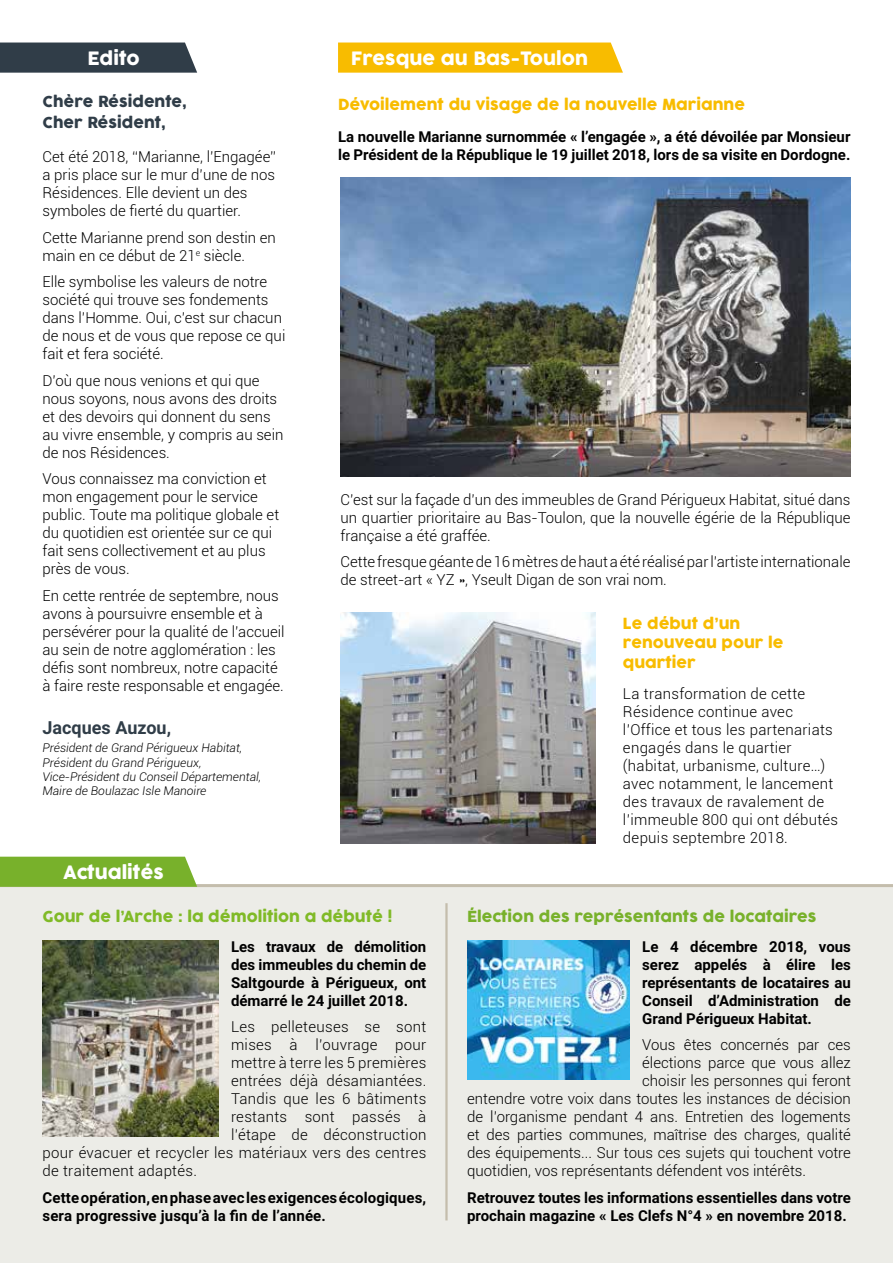
<style>
.page{position:relative;width:893px;height:1263px;background:#fff}
.page>*{position:absolute;margin:0;border:0;box-sizing:border-box;transform-origin:0 0}
.t1{font:18px "Cocogoose";color:#fff}
.t2{font:700 18px "Roboto";color:#303d48}
.t3{font:300 15px/18px "Roboto";color:#000}
.t4{font:700 15px/18px "Roboto";color:#000}
.t5{font:300 15px/18px "Roboto";letter-spacing:.02em;color:#000}
.t6{font:15px/19.5px "Cocogoose";color:#f8bc00}
.t7{font:15px "Cocogoose";color:#78b12b}
.t8{font:15px "Cocogoose";color:#80ba27}
.t9{font:15px/21px "Cocogoose";color:#303d48}
.t10{font:italic 300 12px/14.4px "Roboto";color:#000}
</style>
<div class="page">
<div style="left:0;top:885px;width:893px;height:378px;background:#ecece7"></div>
<div style="left:0;top:43px;width:197px;height:30px;background:#303d48"></div>
<div style="left:338px;top:43px;width:285px;height:30px;background:#f8bc00"></div>
<img style="left:43px;top:940px;width:175px;height:197px">
<img style="left:467px;top:940px;width:162px;height:140px">
<hr style="left:0;top:884px;width:893px;height:3px;background:#c4bdac">
<div style="left:0;top:857px;width:197px;height:30px;background:#78b12b"></div>
<hr style="left:445px;top:903px;width:3px;height:317px;background:#c4bdac">
<img style="left:341px;top:177px;width:509px;height:300px">
<img style="left:341px;top:612px;width:254px;height:232px">
<p class="t1" style="left:87px;top:46px;width:54px">Edito</p>
<p class="t1" style="left:351px;top:46px;width:239px">Fresque au Bas-Toulon</p>
<p class="t9" style="left:43px;top:92px;width:146px">Chère Résidente,<br>Cher Résident,</p>
<p class="t6" style="left:338px;top:96px;width:408px">Dévoilement du visage de la nouvelle Marianne</p>
<p class="t4" style="left:338px;top:127px;width:514px">La nouvelle Marianne surnommée « l’engagée », a été dévoilée par Monsieur le Président de la République le 19 juillet 2018, lors de sa visite en Dordogne.</p>
<p class="t3" style="left:43px;top:147px;width:235px">Cet été 2018, ‘‘Marianne, l’Engagée’’ a pris place sur le mur d’une de nos Résidences. Elle devient un des symboles de fierté du quartier.</p>
<p class="t3" style="left:43px;top:228px;width:235px">Cette Marianne prend son destin en main en ce début de 21<sup>e</sup> siècle.</p>
<p class="t3" style="left:43px;top:272px;width:244px">Elle symbolise les valeurs de notre société qui trouve ses fondements dans l’Homme. Oui, c’est sur chacun de nous et de vous que repose ce qui fait et fera société.</p>
<p class="t3" style="left:43px;top:371px;width:242px">D’où que nous venions et qui que nous soyons, nous avons des droits et des devoirs qui donnent du sens au vivre ensemble, y compris au sein de nos Résidences.</p>
<p class="t3" style="left:43px;top:469px;width:238px">Vous connaissez ma conviction et mon engagement pour le service public. Toute ma politique globale et du quotidien est orientée sur ce qui fait sens collectivement et au plus près de vous.</p>
<p class="t3" style="left:43px;top:586px;width:244px">En cette rentrée de septembre, nous avons à poursuivre ensemble et à persévérer pour la qualité de l’accueil au sein de notre agglomération : les défis sont nombreux, notre capacité à faire reste responsable et engagée.</p>
<p class="t3" style="left:341px;top:490px;width:511px;text-align:justify">C’est sur la façade d’un des immeubles de Grand Périgueux Habitat, situé dans un quartier prioritaire au Bas-Toulon, que la nouvelle égérie de la République française a été graffée.</p>
<p class="t3" style="left:341px;top:552px;width:511px">Cette fresque géante de 16 mètres de haut a été réalisé par l’artiste internationale de street-art « YZ », Yseult Digan de son vrai nom.</p>
<p class="t6" style="left:623px;top:614px;width:162px">Le début d’un renouveau pour le quartier</p>
<p class="t5" style="left:623px;top:684px;width:217px">La transformation de cette<br>Résidence continue avec l’Office et tous les partenariats engagés dans le quartier (habitat, urbanisme, culture…) avec notamment, le lancement des travaux de ravalement de l’immeuble 800 qui ont débutés depuis septembre 2018.</p>
<p class="t2" style="left:43px;top:714px;width:130px">Jacques Auzou,</p>
<p class="t10" style="left:43px;top:740px;width:220px">Président de Grand Périgueux Habitat, Président du Grand Périgueux, Vice-Président du Conseil Départemental, Maire de Boulazac Isle Manoire</p>
<p class="t1" style="left:63px;top:860px;width:102px">Actualités</p>
<p class="t8" style="left:43px;top:906px;width:352px">Gour de l’Arche : la démolition a débuté !</p>
<p class="t4" style="left:231px;top:937px;width:197px;text-align:justify">Les travaux de démolition des immeubles du chemin de Saltgourde à Périgueux, ont démarré le 24 juillet 2018.</p>
<p class="t5" style="left:231px;top:1017px;width:197px">Les pelleteuses se sont</p>
<p class="t5" style="left:231px;top:1035px;width:197px">mises à l’ouvrage pour</p>
<p class="t5" style="left:231px;top:1053px;width:197px">mettre à terre les 5 premières</p>
<p class="t5" style="left:231px;top:1071px;width:197px">entrées déjà désamiantées.</p>
<p class="t5" style="left:231px;top:1089px;width:197px">Tandis que les 6 bâtiments</p>
<p class="t5" style="left:231px;top:1107px;width:197px">restants sont passés à</p>
<p class="t5" style="left:231px;top:1125px;width:197px">l’étape de déconstruction</p>
<p class="t5" style="left:43px;top:1143px;width:385px">pour évacuer et recycler les matériaux vers des centres</p>
<p class="t5" style="left:43px;top:1161px;width:156px">de traitement adaptés.</p>
<p class="t4" style="left:43px;top:1188px;width:385px">Cette opération, en phase avec les exigences écologiques, sera progressive jusqu’à la fin de l’année.</p>
<p class="t7" style="left:467px;top:906px;width:351px">Élection des représentants de locataires</p>
<p class="t4" style="left:642px;top:937px;width:210px;text-align:justify">Le 4 décembre 2018, vous serez appelés à élire les représentants de locataires au Conseil d’Administration de Grand Périgueux Habitat.</p>
<p class="t3" style="left:642px;top:1035px;width:210px">Vous êtes concernés par ces</p>
<p class="t3" style="left:642px;top:1053px;width:210px">élections parce que vous allez</p>
<p class="t3" style="left:642px;top:1071px;width:210px">choisir les personnes qui feront</p>
<p class="t3" style="left:467px;top:1089px;width:385px">entendre votre voix dans toutes les instances de décision</p>
<p class="t3" style="left:467px;top:1107px;width:385px">de l’organisme pendant 4 ans. Entretien des logements</p>
<p class="t3" style="left:467px;top:1125px;width:385px">et des parties communes, maîtrise des charges, qualité</p>
<p class="t3" style="left:467px;top:1143px;width:385px">des équipements... Sur tous ces sujets qui touchent votre</p>
<p class="t3" style="left:467px;top:1161px;width:340px">quotidien, vos représentants défendent vos intérêts.</p>
<p class="t4" style="left:467px;top:1188px;width:385px">Retrouvez toutes les informations essentielles dans votre prochain magazine « Les Clefs N°4 » en novembre 2018.</p>
</div>
